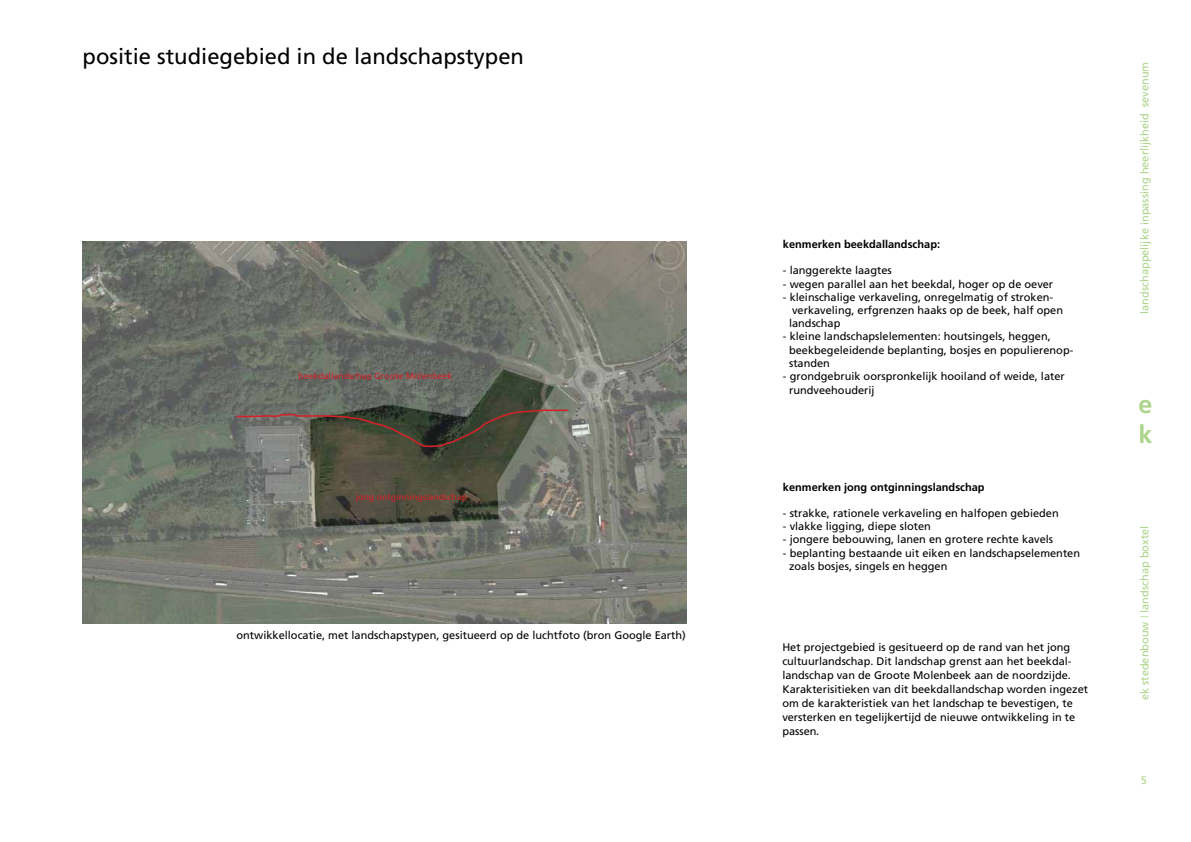
<style>
.page{position:relative;width:1191px;height:842px;background:#fff}
.page>*{position:absolute;margin:0;border:0;box-sizing:border-box;transform-origin:0 0}
.t1{font:700 25px/30px "Frutiger";color:#acd58a}
.t2{font:22px "Frutiger";color:#000}
.t3{font:11px/14px "Frutiger";color:#000}
.t4{font:11px "Frutiger";color:#acd58a}
.t5{font:700 11px "Frutiger";color:#000}
.t6{font:8.8px "Frutiger";color:#d2232a}
.s1{font-style:italic;font-size:12px}
.s2{font-weight:300}
</style>
<div class="page">
<img style="left:83px;top:241px;width:604px;height:383px">
<svg style="left:235px;top:409px;width:335px;height:39px;background:#57554a"></svg>
<h2 class="t2" style="left:83px;top:44px;width:443px">positie studiegebied in de landschapstypen</h2>
<p class="t6" style="left:298px;top:370px;width:156px">beekdallandschap Groote Molenbeek</p>
<p class="t6" style="left:356px;top:491px;width:113px">jong ontginningslandschap</p>
<p class="t3" style="left:236px;top:628px;width:451px">ontwikkellocatie, met landschapstypen, gesitueerd op de luchtfoto (bron Google Earth)</p>
<p class="t5" style="left:783px;top:238px;width:159px">kenmerken beekdallandschap:</p>
<p class="t3" style="left:783px;top:263px;width:110px">- langgerekte laagtes</p>
<p class="t3" style="left:783px;top:277px;width:272px">- wegen parallel aan het beekdal, hoger op de oever</p>
<p class="t3" style="left:789px;top:290px;width:275px;line-height:13.2px;text-indent:-6px">- kleinschalige verkaveling, onregelmatig of stroken&shy;verkaveling, erfgrenzen haaks op de beek, half open landschap</p>
<p class="t3" style="left:789px;top:330px;width:286px;line-height:13.2px;text-indent:-6px">- kleine landschapslelementen: houtsingels, heggen, beekbegeleidende beplanting, bosjes en populierenop&shy;standen</p>
<p class="t3" style="left:789px;top:369px;width:277px;line-height:14.4px;text-indent:-6px">- grondgebruik oorspronkelijk hooiland of weide, later rundveehouderij</p>
<p class="t5" style="left:783px;top:480px;width:203px">kenmerken jong ontginningslandschap</p>
<p class="t3" style="left:783px;top:506px;width:277px">- strakke, rationele verkaveling en halfopen gebieden</p>
<p class="t3" style="left:783px;top:519px;width:149px">- vlakke ligging, diepe sloten</p>
<p class="t3" style="left:783px;top:532px;width:272px">- jongere bebouwing, lanen en grotere rechte kavels</p>
<p class="t3" style="left:789px;top:546px;width:292px;line-height:13.2px;text-indent:-6px">- beplanting bestaande uit eiken en landschapselementen zoals bosjes, singels en heggen</p>
<p class="t3" style="left:782px;top:640px;width:307px">Het projectgebied is gesitueerd op de rand van het jong cultuurlandschap. Dit landschap grenst aan het beekdal&shy;landschap van de Groote Molenbeek aan de noordzijde.<br>Karakterisitieken van dit beekdallandschap worden ingezet om de karakteristiek van het landschap te bevestigen, te versterken en tegelijkertijd de nieuwe ontwikkeling in te passen<span class="s1">.</span></p>
<p class="t4" style="left:1138px;top:314px;width:253px;rotate:-90deg">landschappelijke inpassing heerlijkheid sevenum</p>
<h1 class="t1" style="left:1138px;top:389px;width:15px">e k</h1>
<p class="t4" style="left:1138px;top:700px;width:176px;rotate:-90deg">ek stedenbouw <span class="s2">|</span> landschap boxtel</p>
<p class="t4" style="left:1140px;top:774px;width:8px">5</p>
</div>
